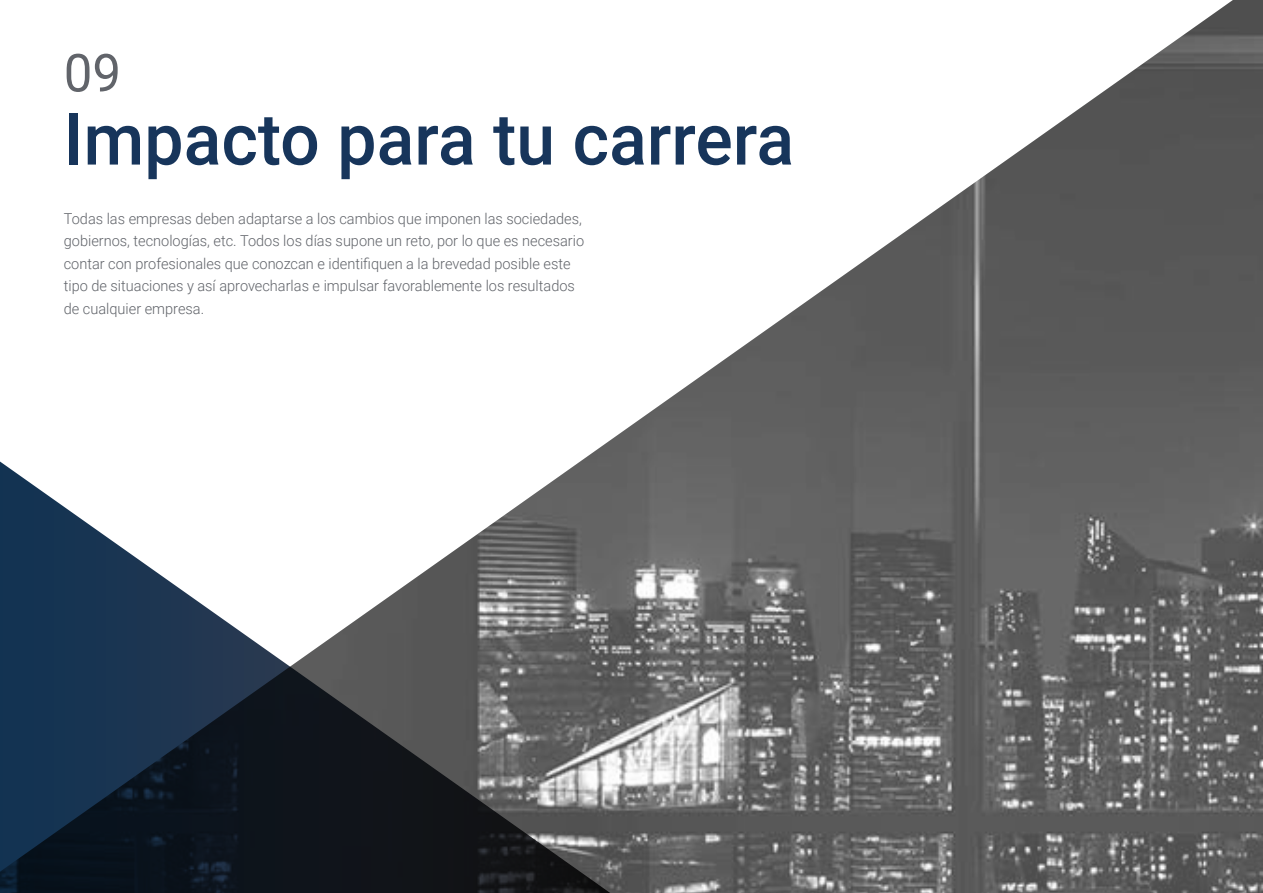
<style>
.page{position:relative;width:1263px;height:893px;background:#fff}
.page>*{position:absolute;margin:0;border:0;box-sizing:border-box;transform-origin:0 0}
.t1{font:500 72px "Roboto";color:#17355b}
.t2{font:52.5px "Roboto";color:#61646a}
.t3{font:300 15px/22.5px "Roboto";color:#61646a}
</style>
<div class="page">
<img style="left:602px;top:0;width:661px;height:893px">
<svg style="left:0;top:446px;width:640px;height:447px"></svg>
<h2 class="t2" style="left:64px;top:36px;width:59px">09</h2>
<h1 class="t1" style="left:64px;top:89px;width:732px">Impacto para tu carrera</h1>
<p class="t3" style="left:64px;top:207px;width:522px">Todas las empresas deben adaptarse a los cambios que imponen las sociedades, gobiernos, tecnologías, etc. Todos los días supone un reto, por lo que es necesario contar con profesionales que conozcan e identifiquen a la brevedad posible este tipo de situaciones y así aprovecharlas e impulsar favorablemente los resultados de cualquier empresa.</p>
</div>
